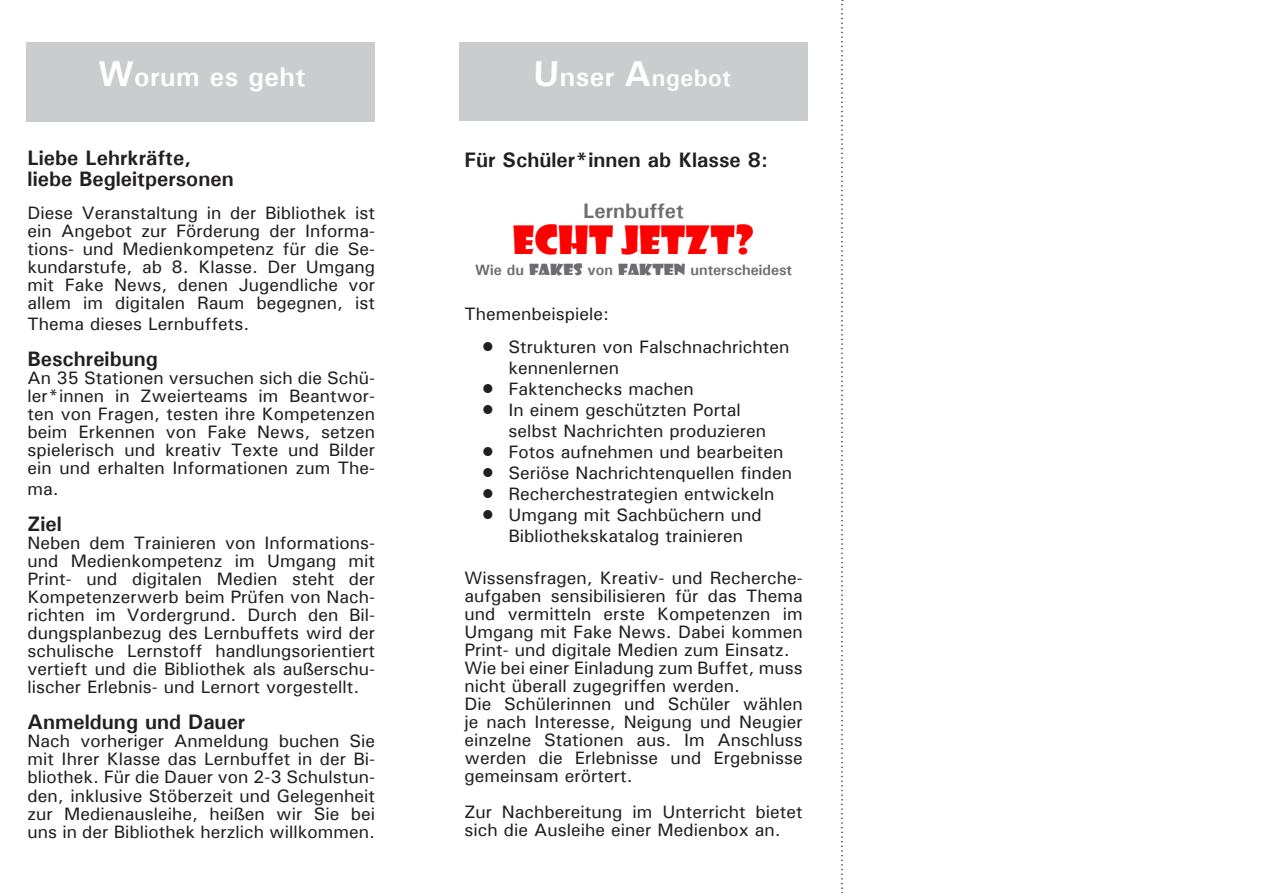
<style>
.page{position:relative;width:1263px;height:893px;background:#fff}
.page>*{position:absolute;margin:0;border:0;box-sizing:border-box;transform-origin:0 0}
.t1{font:38.1px "Showcard Gothic";color:#f00}
.t2{font:700 27px "Univers";letter-spacing:.02em;color:#fff}
.t3{font:700 24px "Univers";letter-spacing:.02em;color:#fff}
.t4{font:700 21px "Univers";color:#231f20}
.t5{font:700 21px "Univers";color:#6c6d70}
.t6{font:18px/18px "Univers";color:#231f20;text-align:justify}
.t7{font:700 15px "Univers";color:#6c6d70}
.s1{font-size:36px}
.s2{font-size:27px}
.s3{font-family:"Showcard Gothic";font-weight:400}
</style>
<div class="page">
<div style="left:27px;top:43px;width:348px;height:79px;background:#cbccce"></div>
<div style="left:459px;top:43px;width:349px;height:78px;background:#cbccce"></div>
<svg style="left:841px;top:0;width:2px;height:893px"></svg>
<p class="t2" style="left:97px;top:60px;width:210px"><span class="s1">W</span>orum es geht</p>
<p class="t4" style="left:28px;top:145px;width:165px">Liebe Lehrkräfte,</p>
<p class="t4" style="left:28px;top:166px;width:208px">liebe Begleitpersonen</p>
<p class="t6" style="left:28px;top:204px;width:349px">Diese Veranstaltung in der Bibliothek ist ein Angebot zur Förderung der Informa&shy;tions- und Medienkompetenz für die Se&shy;kundarstufe, ab 8. Klasse. Der Umgang mit Fake News, denen Jugendliche vor allem im digitalen Raum begegnen, ist</p>
<p class="t6" style="left:28px;top:315px;width:223px">Thema dieses Lernbuffets.</p>
<p class="t4" style="left:28px;top:346px;width:132px">Beschreibung</p>
<p class="t6" style="left:28px;top:369px;width:349px">An 35 Stationen versuchen sich die Schü&shy;ler*innen in Zweierteams im Beantwor&shy;ten von Fragen, testen ihre Kompetenzen beim Erkennen von Fake News, setzen spielerisch und kreativ Texte und Bilder ein und erhalten Informationen zum The-</p>
<p class="t6" style="left:28px;top:480px;width:33px">ma.</p>
<p class="t4" style="left:28px;top:511px;width:36px">Ziel</p>
<p class="t6" style="left:28px;top:534px;width:349px">Neben dem Trainieren von Informations&shy;und Medienkompetenz im Umgang mit Print- und digitalen Medien steht der Kompetenzerwerb beim Prüfen von Nach&shy;richten im Vordergrund. Durch den Bil&shy;dungsplanbezug des Lernbuffets wird der schulische Lernstoff handlungsorientiert vertieft und die Bibliothek als außerschu&shy;lischer Erlebnis- und Lernort vorgestellt.</p>
<p class="t4" style="left:28px;top:709px;width:219px">Anmeldung und Dauer</p>
<p class="t6" style="left:28px;top:732px;width:349px">Nach vorheriger Anmeldung buchen Sie mit Ihrer Klasse das Lernbuffet in der Bi&shy;bliothek. Für die Dauer von 2-3 Schulstun&shy;den, inklusive Stöberzeit und Gelegenheit zur Medienausleihe, heißen wir Sie bei uns in der Bibliothek herzlich willkommen.</p>
<p class="t3" style="left:533px;top:63px;width:200px"><span class="s1">U</span><span class="s2">nser</span> <span class="s1">A</span>ngebot</p>
<p class="t4" style="left:464px;top:147px;width:305px">Für Schüler*innen ab Klasse 8:</p>
<p class="t5" style="left:583px;top:198px;width:102px">Lernbuffet</p>
<p class="t1" style="left:513px;top:214px;width:243px">ECHT JETZT?</p>
<p class="t7" style="left:475px;top:260px;width:318px">Wie du <span class="s3">FAKES</span> von <span class="s3">FAKTEN</span> unterscheidest</p>
<p class="t6" style="left:464px;top:304px;width:146px">Themenbeispiele:</p>
<p class="t6" style="left:508px;top:336px;width:282px;line-height:21px;text-indent:-27px">• Strukturen von Falschnachrichten kennenlernen</p>
<p class="t6" style="left:481px;top:379px;width:214px">• Faktenchecks machen</p>
<p class="t6" style="left:508px;top:399px;width:259px;line-height:21px;text-indent:-27px">• In einem geschützten Portal selbst Nachrichten produzieren</p>
<p class="t6" style="left:481px;top:442px;width:303px">• Fotos aufnehmen und bearbeiten</p>
<p class="t6" style="left:481px;top:463px;width:312px">• Seriöse Nachrichtenquellen finden</p>
<p class="t6" style="left:481px;top:484px;width:295px">• Recherchestrategien entwickeln</p>
<p class="t6" style="left:481px;top:504px;width:282px;line-height:21px;text-align:center">• Umgang mit Sachbüchern und<br>Bibliothekskatalog trainieren</p>
<p class="t6" style="left:464px;top:568px;width:340px">Wissensfragen, Kreativ- und Recherche&shy;aufgaben sensibilisieren für das Thema und vermitteln erste Kompetenzen im Umgang mit Fake News. Dabei kommen Print- und digitale Medien zum Einsatz.</p>
<p class="t6" style="left:464px;top:658px;width:340px">Wie bei einer Einladung zum Buffet, muss nicht überall zugegriffen werden.</p>
<p class="t6" style="left:464px;top:694px;width:340px">Die Schülerinnen und Schüler wählen je nach Interesse, Neigung und Neugier einzelne Stationen aus. Im Anschluss werden die Erlebnisse und Ergebnisse gemeinsam erörtert.</p>
<p class="t6" style="left:464px;top:802px;width:340px">Zur Nachbereitung im Unterricht bietet sich die Ausleihe einer Medienbox an.</p>
</div>
